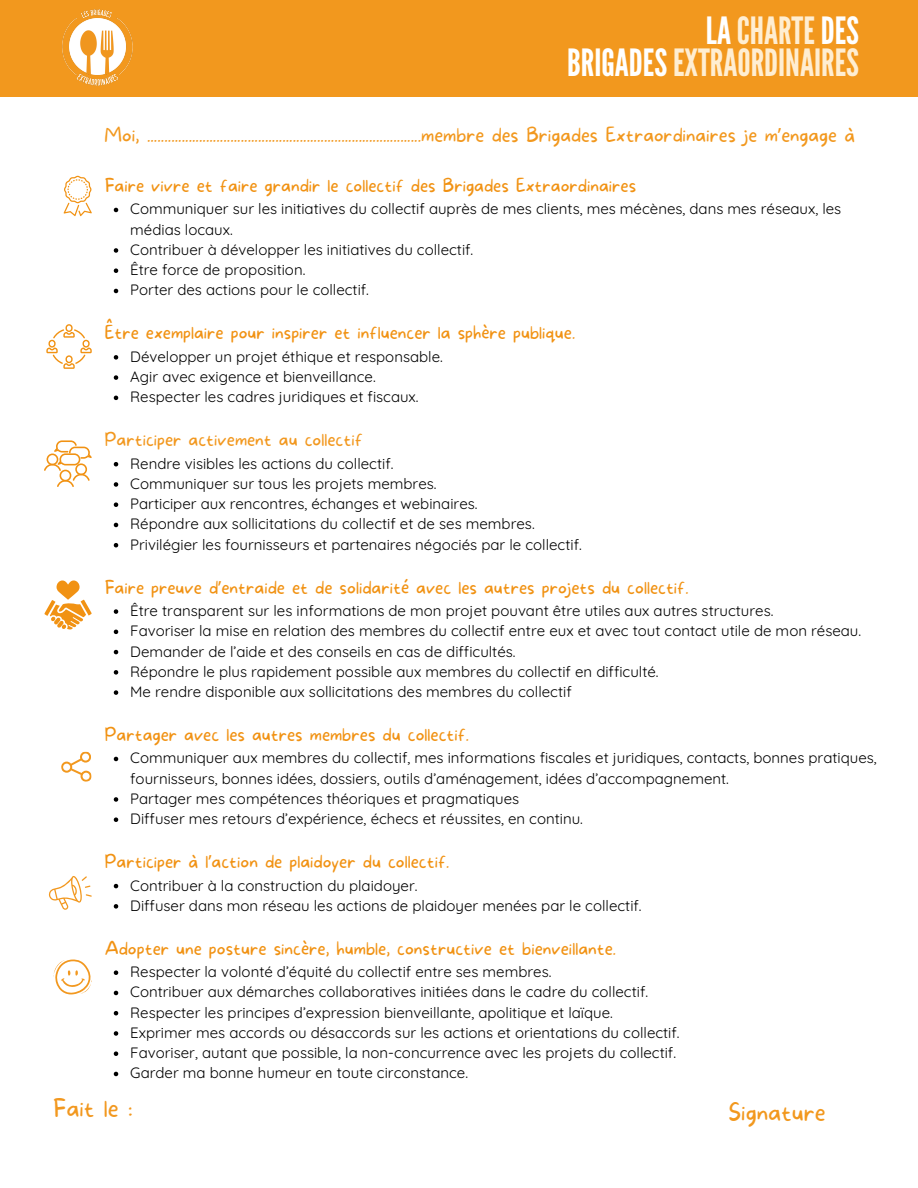
<style>
.page{position:relative;width:918px;height:1188px;background:#fff}
.page>*{position:absolute;margin:0;border:0;box-sizing:border-box;transform-origin:0 0}
.t1{font:37.5px/32.7px "League Gothic";color:#ffeed2;text-align:right}
.t2{font:100 24px "More Sugar";color:#f2981e}
.t3{font:100 24px "More Sugar";color:#f2981f}
.t4{font:100 19.5px "More Sugar";color:#f2981e}
.t5{font:100 18px "More Sugar";color:#f19213}
.t6{font:100 18px "More Sugar";color:#f2981f}
.t7{font:15px/20.2px "Quicksand";color:#000}
.s1{color:#fff}
.s2{font-family:"Noto Sans";font-weight:400}
</style>
<div class="page">
<svg style="left:44px;top:440px;width:48px;height:47px"></svg>
<div style="left:0;top:0;width:918px;height:96px;background:#f2981e"></div>
<img style="left:62px;top:9px;width:71px;height:77px">
<svg style="left:44px;top:580px;width:48px;height:50px"></svg>
<svg style="left:114px;top:208px;width:4px;height:4px"></svg>
<svg style="left:114px;top:248px;width:4px;height:5px"></svg>
<svg style="left:114px;top:268px;width:4px;height:5px"></svg>
<svg style="left:114px;top:289px;width:4px;height:4px"></svg>
<svg style="left:114px;top:355px;width:4px;height:5px"></svg>
<svg style="left:114px;top:375px;width:4px;height:5px"></svg>
<svg style="left:114px;top:396px;width:4px;height:4px"></svg>
<svg style="left:114px;top:462px;width:4px;height:4px"></svg>
<svg style="left:114px;top:482px;width:4px;height:5px"></svg>
<svg style="left:114px;top:502px;width:4px;height:5px"></svg>
<svg style="left:114px;top:523px;width:4px;height:4px"></svg>
<svg style="left:114px;top:543px;width:4px;height:4px"></svg>
<svg style="left:114px;top:609px;width:4px;height:5px"></svg>
<svg style="left:114px;top:630px;width:4px;height:4px"></svg>
<svg style="left:114px;top:650px;width:4px;height:4px"></svg>
<svg style="left:114px;top:670px;width:4px;height:5px"></svg>
<svg style="left:114px;top:690px;width:4px;height:5px"></svg>
<svg style="left:114px;top:757px;width:4px;height:4px"></svg>
<svg style="left:114px;top:797px;width:4px;height:5px"></svg>
<svg style="left:114px;top:817px;width:4px;height:5px"></svg>
<svg style="left:114px;top:884px;width:4px;height:4px"></svg>
<svg style="left:114px;top:904px;width:4px;height:5px"></svg>
<svg style="left:114px;top:970px;width:4px;height:5px"></svg>
<svg style="left:114px;top:991px;width:4px;height:4px"></svg>
<svg style="left:114px;top:1011px;width:4px;height:4px"></svg>
<svg style="left:114px;top:1031px;width:4px;height:5px"></svg>
<svg style="left:114px;top:1051px;width:4px;height:5px"></svg>
<svg style="left:114px;top:1072px;width:4px;height:4px"></svg>
<svg style="left:49px;top:876px;width:42px;height:34px"></svg>
<svg style="left:61px;top:751px;width:31px;height:31px"></svg>
<svg style="left:53px;top:959px;width:39px;height:35px"></svg>
<svg style="left:46px;top:324px;width:45px;height:45px"></svg>
<svg style="left:64px;top:176px;width:28px;height:40px"></svg>
<p class="t1" style="left:567px;top:15px;width:293px"><span class="s1">LA</span>CHARTE<span class="s1">DES<br>BRIGADES</span>EXTRAORDINAIRES</p>
<p class="t4" style="left:105px;top:123px;width:752px">Moi, ...............................................................................membre des Brigades Extraordinaires je m<span class="s2">’</span>engage à</p>
<h1 class="t5" style="left:105px;top:175px;width:533px">Faire vivre et faire grandir le collectif des Brigades Extraordinaires</h1>
<h3 class="t7" style="left:130px;top:199px;width:713px">Communiquer sur les initiatives du collectif auprès de mes clients, mes mécènes, dans mes réseaux, les médias locaux.</h3>
<p class="t7" style="left:130px;top:239px;width:345px">Contribuer à développer les initiatives du collectif.</p>
<p class="t7" style="left:130px;top:259px;width:177px">Être force de proposition.</p>
<p class="t7" style="left:130px;top:280px;width:240px">Porter des actions pour le collectif.</p>
<p class="t5" style="left:105px;top:322px;width:472px">Être exemplaire pour inspirer et influencer la sphère publique.</p>
<p class="t7" style="left:130px;top:346px;width:314px">Développer un projet éthique et responsable.</p>
<p class="t7" style="left:130px;top:366px;width:247px">Agir avec exigence et bienveillance.</p>
<p class="t7" style="left:130px;top:387px;width:290px">Respecter les cadres juridiques et fiscaux.</p>
<h3 class="t6" style="left:105px;top:429px;width:260px">Participer activement au collectif</h3>
<p class="t7" style="left:130px;top:453px;width:265px">Rendre visibles les actions du collectif.</p>
<p class="t7" style="left:130px;top:473px;width:308px">Communiquer sur tous les projets membres.</p>
<p class="t7" style="left:130px;top:493px;width:349px">Participer aux rencontres, échanges et webinaires.</p>
<p class="t7" style="left:130px;top:514px;width:406px">Répondre aux sollicitations du collectif et de ses membres.</p>
<h3 class="t7" style="left:130px;top:534px;width:453px">Privilégier les fournisseurs et partenaires négociés par le collectif.</h3>
<p class="t5" style="left:105px;top:576px;width:585px">Faire preuve d<span class="s2">’</span>entraide et de solidarité avec les autres projets du collectif.</p>
<p class="t7" style="left:130px;top:600px;width:645px">Être transparent sur les informations de mon projet pouvant être utiles aux autres structures.</p>
<p class="t7" style="left:130px;top:621px;width:732px">Favoriser la mise en relation des membres du collectif entre eux et avec tout contact utile de mon réseau.</p>
<h3 class="t7" style="left:130px;top:641px;width:387px">Demander de l’aide et des conseils en cas de difficultés.</h3>
<p class="t7" style="left:130px;top:661px;width:530px">Répondre le plus rapidement possible aux membres du collectif en difficulté.</p>
<p class="t7" style="left:130px;top:681px;width:443px">Me rendre disponible aux sollicitations des membres du collectif</p>
<p class="t5" style="left:105px;top:724px;width:366px">Partager avec les autres membres du collectif.</p>
<p class="t7" style="left:130px;top:748px;width:748px">Communiquer aux membres du collectif, mes informations fiscales et juridiques, contacts, bonnes pratiques, fournisseurs, bonnes idées, dossiers, outils d’aménagement, idées d’accompagnement.</p>
<p class="t7" style="left:130px;top:788px;width:391px">Partager mes compétences théoriques et pragmatiques</p>
<h3 class="t7" style="left:130px;top:808px;width:454px">Diffuser mes retours d’expérience, échecs et réussites, en continu.</h3>
<p class="t5" style="left:105px;top:851px;width:346px">Participer à l<span class="s2">’</span>action de plaidoyer du collectif.</p>
<p class="t7" style="left:130px;top:875px;width:289px">Contribuer à la construction du plaidoyer.</p>
<p class="t7" style="left:130px;top:895px;width:513px">Diffuser dans mon réseau les actions de plaidoyer menées par le collectif.</p>
<p class="t5" style="left:105px;top:938px;width:513px">Adopter une posture sincère, humble, constructive et bienveillante.</p>
<p class="t7" style="left:130px;top:961px;width:423px">Respecter la volonté d’équité du collectif entre ses membres.</p>
<h3 class="t7" style="left:130px;top:982px;width:519px">Contribuer aux démarches collaboratives initiées dans le cadre du collectif.</h3>
<p class="t7" style="left:130px;top:1002px;width:484px">Respecter les principes d’expression bienveillante, apolitique et laïque.</p>
<p class="t7" style="left:130px;top:1022px;width:551px">Exprimer mes accords ou désaccords sur les actions et orientations du collectif.</p>
<p class="t7" style="left:130px;top:1042px;width:547px">Favoriser, autant que possible, la non-concurrence avec les projets du collectif.</p>
<h3 class="t7" style="left:130px;top:1063px;width:339px">Garder ma bonne humeur en toute circonstance.</h3>
<p class="t3" style="left:53px;top:1095px;width:81px">Fait le :</p>
<h3 class="t2" style="left:728px;top:1098px;width:99px">Signature</h3>
</div>
